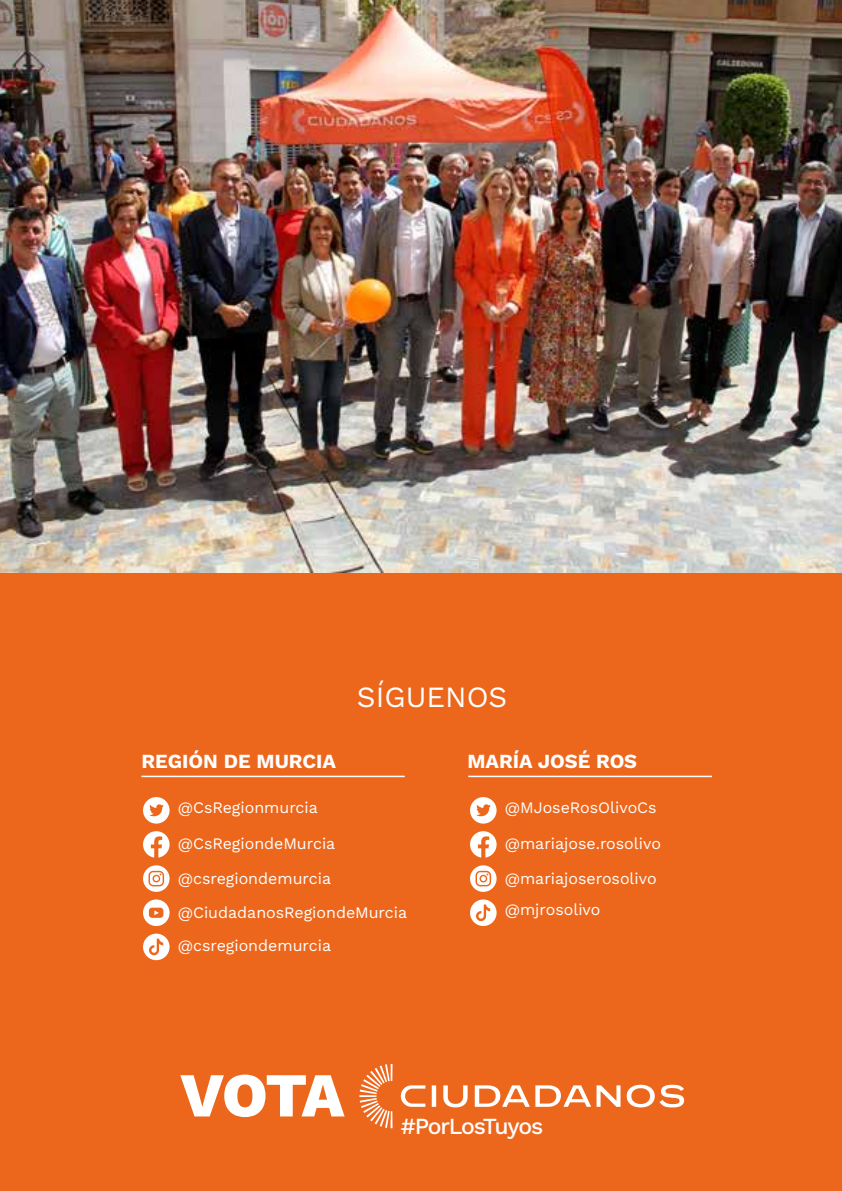
<style>
.page{position:relative;width:842px;height:1191px;background:#ec671c}
.page>*{position:absolute;margin:0;border:0;box-sizing:border-box;transform-origin:0 0}
.t1{font:62.4px "Work Sans";color:#fff}
.t2{font:29.4px "Work Sans";color:#fff}
.t3{font:23px "Work Sans";letter-spacing:-.055em;color:#fff}
.t4{font:20px "Work Sans";color:#fff}
.t5{font:16px/33.2px "Work Sans";color:#fff}
</style>
<div class="page">
<img style="left:0;top:0;width:842px;height:573px">
<svg style="left:359px;top:1064px;width:325px;height:64px"></svg>
<svg style="left:143px;top:797px;width:27px;height:26px"></svg>
<svg style="left:143px;top:865px;width:27px;height:27px"></svg>
<svg style="left:143px;top:831px;width:27px;height:26px"></svg>
<svg style="left:143px;top:933px;width:27px;height:27px"></svg>
<svg style="left:143px;top:899px;width:27px;height:27px"></svg>
<svg style="left:470px;top:797px;width:27px;height:26px"></svg>
<svg style="left:470px;top:865px;width:27px;height:27px"></svg>
<svg style="left:470px;top:831px;width:27px;height:26px"></svg>
<svg style="left:470px;top:899px;width:27px;height:27px"></svg>
<hr style="left:141px;top:775px;width:264px;height:2px;background:#fff">
<hr style="left:468px;top:775px;width:244px;height:2px;background:#fff">
<p class="t4" style="left:141px;top:746px;width:196px">REGIÓN DE MURCIA</p>
<h2 class="t2" style="left:357px;top:674px;width:152px">SÍGUENOS</h2>
<p class="t4" style="left:467px;top:746px;width:171px">MARÍA JOSÉ ROS</p>
<p class="t5" style="left:178px;top:790px;width:142px">@CsRegionmurcia</p>
<p class="t5" style="left:178px;top:826px;width:159px">@CsRegiondeMurcia</p>
<p class="t5" style="left:178px;top:861px;width:231px">@csregiondemurcia @CiudadanosRegiondeMurcia @csregiondemurcia</p>
<p class="t5" style="left:505px;top:790px;width:153px">@MJoseRosOlivoCs</p>
<p class="t5" style="left:505px;top:826px;width:158px">@mariajose.rosolivo</p>
<p class="t5" style="left:505px;top:863px;width:153px;line-height:31px">@mariajoserosolivo @mjrosolivo</p>
<h1 class="t1" style="left:180px;top:1047px;width:166px">VOTA</h1>
<h3 class="t3" style="left:401px;top:1108px;width:144px">#PorLosTuyos</h3>
</div>
